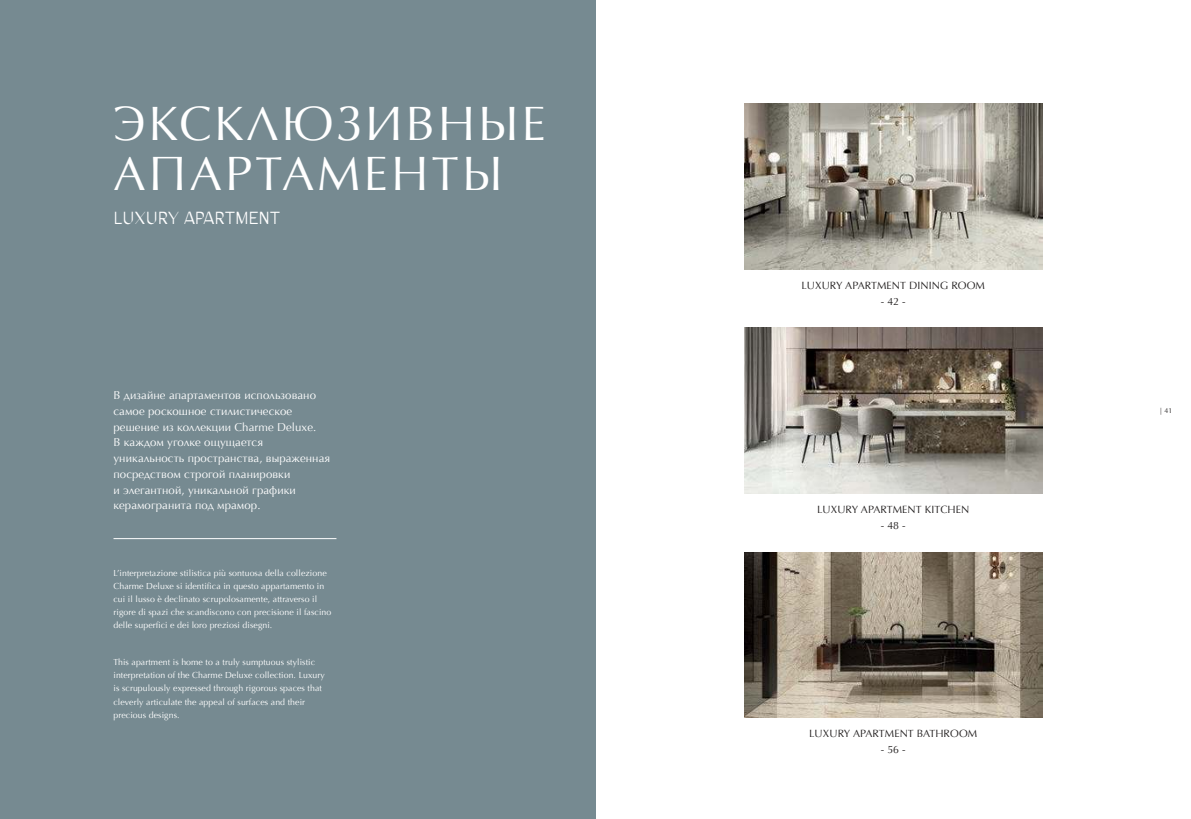
<style>
.page{position:relative;width:1191px;height:819px;background:#fff}
.page>*{position:absolute;margin:0;border:0;box-sizing:border-box;transform-origin:0 0}
.t1{font:48.12px/49.9px "Optima LTW10";letter-spacing:.06em;color:#fff}
.t2{font:17.5px "Agentur";letter-spacing:-.005em;color:#fff}
.t3{font:11.38px/15.8px "Optima LTW10";letter-spacing:.01em;color:#fff}
.t4{font:10.5px "Optima LTW10";letter-spacing:.01em;color:#221f1f}
.t5{font:8.75px/13.1px "Optima";letter-spacing:.01em;color:#fff}
.t6{font:7px "Optima";color:#221f1f}
</style>
<div class="page">
<img style="left:744px;top:104px;width:298px;height:165px">
<img style="left:744px;top:552px;width:298px;height:165px">
<img style="left:744px;top:327px;width:298px;height:166px">
<div style="left:0;top:0;width:595px;height:819px;background:#768a91"></div>
<hr style="left:113px;top:538px;width:223px;height:1px;background:#fff">
<h1 class="t1" style="left:113px;top:99px;width:434px">ЭКСКЛЮЗИВНЫЕ<br>АПАРТАМЕНТЫ</h1>
<h2 class="t2" style="left:113px;top:207px;width:168px">LUXURY APARTMENT</h2>
<p class="t3" style="left:113px;top:387px;width:218px">В дизайне апартаментов использовано самое роскошное стилистическое решение из коллекции Charme Deluxe.<br>В каждом уголке ощущается уникальность пространства, выраженная посредством строгой планировки<br>и элегантной, уникальной графики керамогранита под мрамор.</p>
<p class="t5" style="left:113px;top:567px;width:219px">L’interpretazione stilistica più sontuosa della collezione Charme Deluxe si identifica in questo appartamento in cui il lusso è declinato scrupolosamente, attraverso il rigore di spazi che scandiscono con precisione il fascino delle superfici e dei loro preziosi disegni.</p>
<p class="t5" style="left:113px;top:656px;width:213px">This apartment is home to a truly sumptuous stylistic interpretation of the Charme Deluxe collection. Luxury is scrupulously expressed through rigorous spaces that cleverly articulate the appeal of surfaces and their precious designs.</p>
<p class="t4" style="left:801px;top:280px;width:185px">LUXURY APARTMENT DINING ROOM</p>
<p class="t4" style="left:880px;top:295px;width:27px">- 42 -</p>
<p class="t4" style="left:817px;top:503px;width:153px">LUXURY APARTMENT KITCHEN</p>
<p class="t4" style="left:880px;top:519px;width:27px">- 48 -</p>
<p class="t4" style="left:809px;top:728px;width:169px">LUXURY APARTMENT BATHROOM</p>
<p class="t4" style="left:880px;top:743px;width:27px">- 56 -</p>
<p class="t6" style="left:1160px;top:407px;width:14px">| 41</p>
</div>
